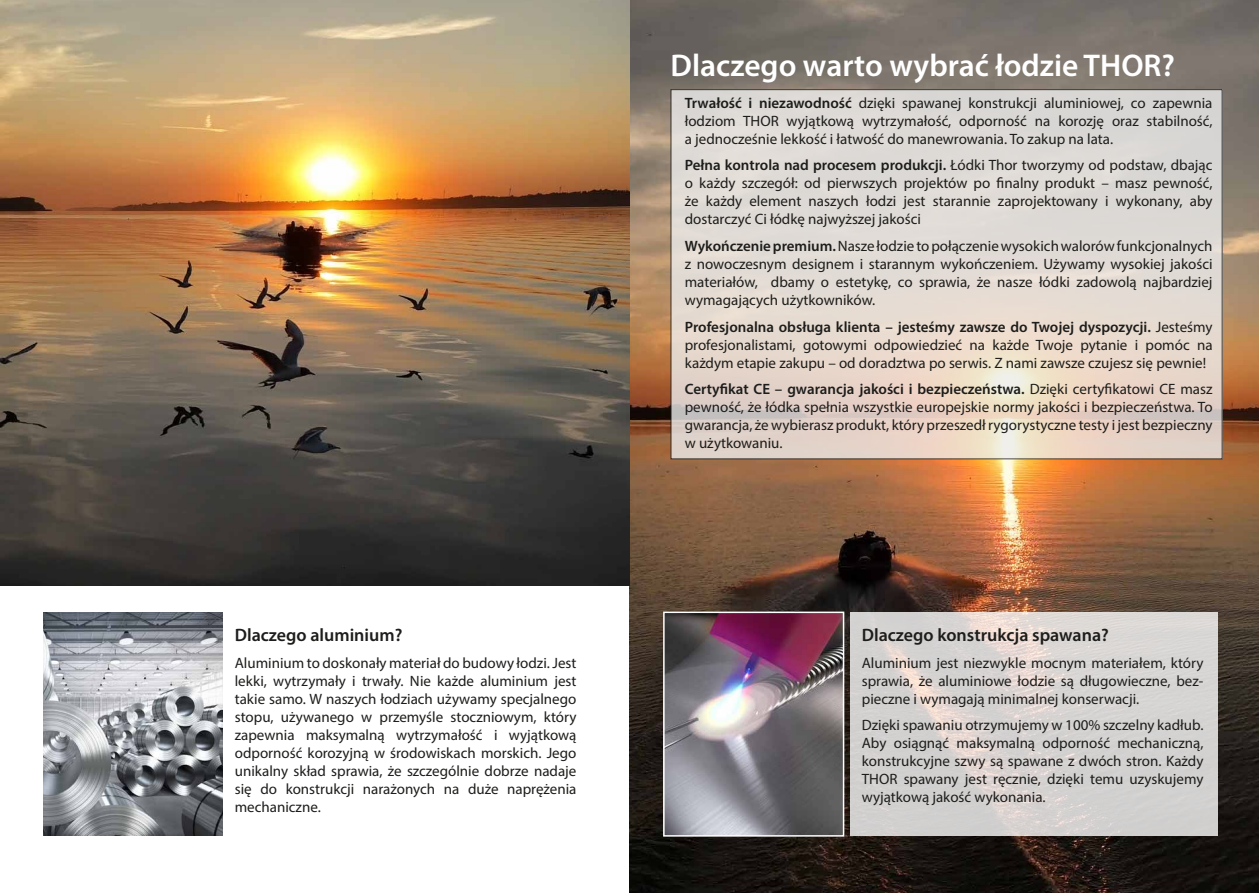
<style>
.page{position:relative;width:1259px;height:893px;background:#fff}
.page>*{position:absolute;margin:0;border:0;box-sizing:border-box;transform-origin:0 0}
.t1{font:600 31.5px "Myriad Pro";color:#fff}
.t2{font:600 18px "Myriad Pro";color:#1d1d1b}
.t3{font:15px/18px "Myriad Pro";color:#1d1d1b;text-align:justify}
.s1{font-weight:600}
</style>
<div class="page">
<img style="left:629px;top:0;width:630px;height:893px">
<img style="left:666px;top:615px;width:175px;height:219px">
<div style="left:663px;top:612px;width:181px;height:225px;border:2px solid #fff"></div>
<img style="left:44px;top:612px;width:179px;height:224px">
<img style="left:0;top:0;width:629px;height:585px">
<svg style="left:850px;top:612px;width:367px;height:224px;background:#d7d3d1"></svg>
<svg style="left:672px;top:91px;width:548px;height:366px;background:#e2d8d0"></svg>
<p class="t2" style="left:235px;top:623px;width:169px">Dlaczego aluminium?</p>
<p class="t3" style="left:235px;top:653px;width:343px">Aluminium to doskonały materiał do budowy łodzi. Jest lekki, wytrzymały i trwały. Nie każde aluminium jest takie samo. W naszych łodziach używamy specjalnego stopu, używanego w przemyśle stoczniowym, który zapewnia maksymalną wytrzymałość i wyjątkową odporność korozyjną w środowiskach morskich. Jego unikalny skład sprawia, że szczególnie dobrze nadaje się do konstrukcji narażonych na duże naprężenia mechaniczne.</p>
<h1 class="t1" style="left:670px;top:45px;width:506px">Dlaczego warto wybrać łodzie THOR?</h1>
<p class="t3" style="left:685px;top:94px;width:529px"><span class="s1">Trwałość i niezawodność</span> dzięki spawanej konstrukcji aluminiowej, co zapewnia łodziom THOR wyjątkową wytrzymałość, odporność na korozję oraz stabilność, a jednocześnie lekkość i łatwość do manewrowania. To zakup na lata.</p>
<p class="t3" style="left:685px;top:156px;width:529px"><span class="s1">Pełna kontrola nad procesem produkcji.</span> Łódki Thor tworzymy od podstaw, dbając o każdy szczegół: od pierwszych projektów po finalny produkt – masz pewność, że każdy element naszych łodzi jest starannie zaprojektowany i wykonany, aby dostarczyć Ci łódkę najwyższej jakości</p>
<p class="t3" style="left:685px;top:237px;width:529px"><span class="s1">Wykończenie premium.</span> Nasze łodzie to połączenie wysokich walorów funkcjonalnych z nowoczesnym designem i starannym wykończeniem. Używamy wysokiej jakości materiałów, dbamy o estetykę, co sprawia, że nasze łódki zadowolą najbardziej wymagających użytkowników.</p>
<p class="t3" style="left:685px;top:317px;width:529px"><span class="s1">Profesjonalna obsługa klienta – jesteśmy zawsze do Twojej dyspozycji.</span> Jesteśmy profesjonalistami, gotowymi odpowiedzieć na każde Twoje pytanie i pomóc na każdym etapie zakupu – od doradztwa po serwis. Z nami zawsze czujesz się pewnie!</p>
<p class="t3" style="left:685px;top:380px;width:529px"><span class="s1">Certyfikat CE – gwarancja jakości i bezpieczeństwa.</span> Dzięki certyfikatowi CE masz pewność, że łódka spełnia wszystkie europejskie normy jakości i bezpieczeństwa. To gwarancja, że wybierasz produkt, który przeszedł rygorystyczne testy i jest bezpieczny w użytkowaniu.</p>
<p class="t2" style="left:862px;top:623px;width:249px">Dlaczego konstrukcja spawana?</p>
<p class="t3" style="left:862px;top:653px;width:343px">Aluminium jest niezwykle mocnym materiałem, który sprawia, że aluminiowe łodzie są długowieczne, bez&shy;pieczne i wymagają minimalnej konserwacji.</p>
<p class="t3" style="left:862px;top:716px;width:343px">Dzięki spawaniu otrzymujemy w 100% szczelny kadłub.<br>Aby osiągnąć maksymalną odporność mechaniczną, konstrukcyjne szwy są spawane z dwóch stron. Każdy THOR spawany jest ręcznie, dzięki temu uzyskujemy wyjątkową jakość wykonania.</p>
</div>
